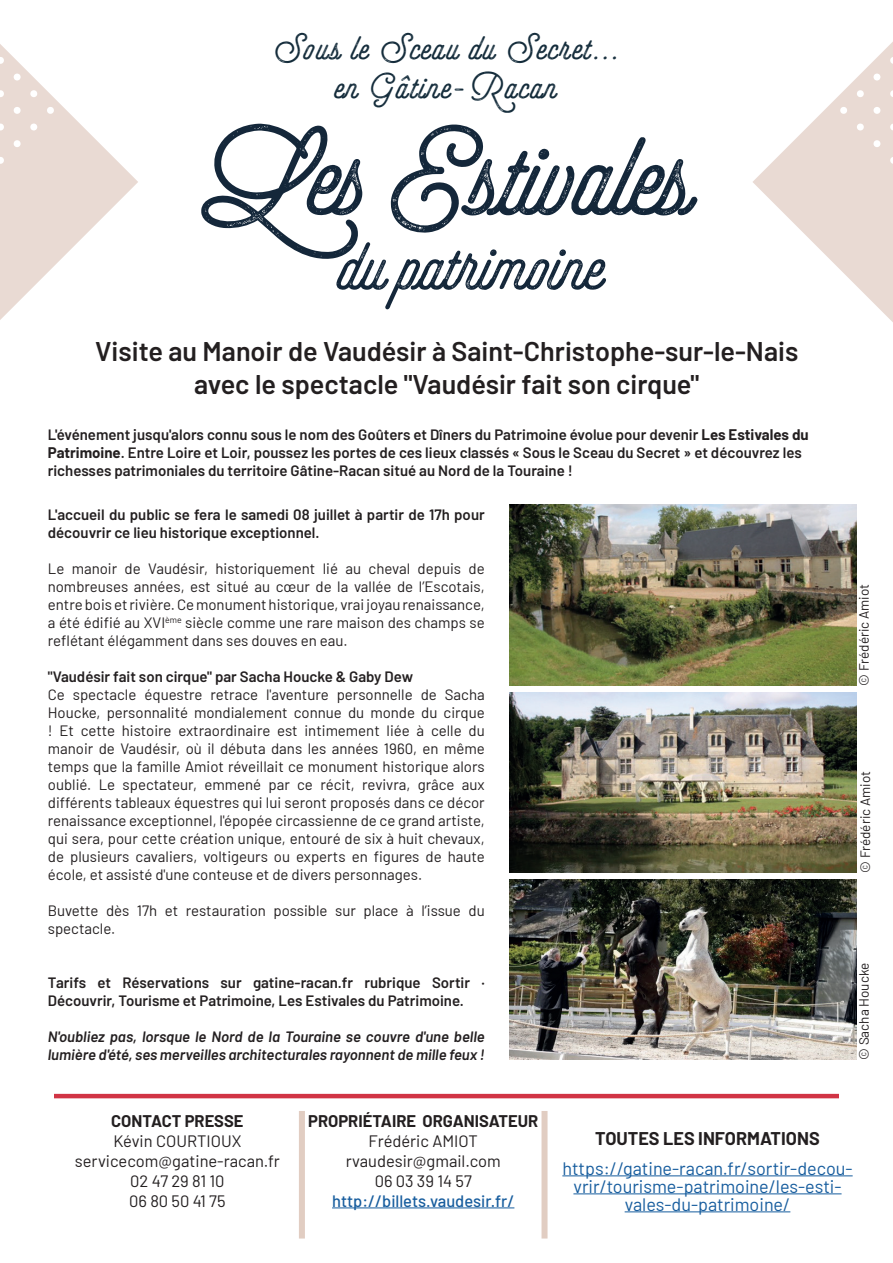
<style>
.page{position:relative;width:893px;height:1263px;background:#fff}
.page>*{position:absolute;margin:0;border:0;box-sizing:border-box;transform-origin:0 0}
.t1{font:125.25px "Selfie Printed";color:#14273a}
.t2{font:76.05px "Selfie Printed";letter-spacing:.01em;color:#14273a}
.t3{font:37.5px/39px "Selfie Printed";letter-spacing:.07em;color:#132b3a;text-align:center}
.t4{font:600 27px/32.4px "Barlow";color:#231f20;text-align:center}
.t5{font:18px/18px "Barlow";color:#175d9e;text-align:center}
.t6{font:700 18px "Barlow";color:#231f20}
.t7{font:16.5px/19.8px "Barlow";color:#231f20;text-align:center}
.t8{font:700 16.5px "Barlow";color:#231f20}
.t9{font:500 16.5px "Barlow";color:#175d9e}
.t10{font:15px/18px "Barlow";color:#231f20;text-align:justify}
.t11{font:600 15px/18px "Barlow";color:#231f20}
.t12{font:italic 600 15px/18px "Barlow";color:#231f20}
.t13{font:13.5px "Barlow";color:#231f20}
.s1{font-weight:700}
</style>
<div class="page">
<hr style="left:562px;top:1175px;width:291px;height:1px;background:#175d9e">
<hr style="left:573px;top:1193px;width:269px;height:1px;background:#175d9e">
<hr style="left:625px;top:1211px;width:165px;height:1px;background:#175d9e">
<hr style="left:54px;top:1094px;width:785px;height:4px;background:#d13445">
<div style="left:299px;top:1111px;width:6px;height:127px;background:#e1cdc2"></div>
<div style="left:541px;top:1111px;width:6px;height:127px;background:#e1cdc2"></div>
<hr style="left:332px;top:1207px;width:182px;height:1px;background:#175d9e">
<svg style="left:0;top:44px;width:138px;height:276px"></svg>
<svg style="left:753px;top:42px;width:140px;height:280px"></svg>
<img style="left:509px;top:505px;width:347px;height:181px">
<img style="left:509px;top:692px;width:347px;height:181px">
<img style="left:509px;top:879px;width:347px;height:181px">
<h3 class="t3" style="left:273px;top:26px;width:347px">Sous le Sceau du Secret... en Gâtine-Racan</h3>
<h1 class="t1" style="left:200px;top:97px;width:494px">Les Estivales</h1>
<h2 class="t2" style="left:338px;top:218px;width:266px">du patrimoine</h2>
<h3 class="t4" style="left:95px;top:333px;width:705px">Visite au Manoir de Vaudésir à Saint-Christophe-sur-le-Nais avec le spectacle "Vaudésir fait son cirque"</h3>
<p class="t11" style="left:48px;top:424px;width:762px">L'événement jusqu'alors connu sous le nom des Goûters et Dîners du Patrimoine évolue pour devenir <span class="s1">Les Estivales du<br>Patrimoine</span>. Entre Loire et Loir, poussez les portes de ces lieux classés « Sous le Sceau du Secret » et découvrez les richesses patrimoniales du territoire Gâtine-Racan situé au Nord de la Touraine !</p>
<p class="t11" style="left:48px;top:504px;width:438px">L'accueil du public se fera le samedi 08 juillet à partir de 17h pour découvrir ce lieu historique exceptionnel.</p>
<p class="t10" style="left:48px;top:558px;width:438px">Le manoir de Vaudésir, historiquement lié au cheval depuis de nombreuses années, est situé au cœur de la vallée de l’Escotais, entre bois et rivière. Ce monument historique, vrai joyau renaissance, a été édifié au XVI<sup>ème</sup> siècle comme une rare maison des champs se reflétant élégamment dans ses douves en eau.</p>
<p class="t11" style="left:48px;top:666px;width:367px">"Vaudésir fait son cirque" par Sacha Houcke &amp; Gaby Dew</p>
<p class="t10" style="left:48px;top:684px;width:438px">Ce spectacle équestre retrace l'aventure personnelle de Sacha Houcke, personnalité mondialement connue du monde du cirque ! Et cette histoire extraordinaire est intimement liée à celle du manoir de Vaudésir, où il débuta dans les années 1960, en même temps que la famille Amiot réveillait ce monument historique alors oublié. Le spectateur, emmené par ce récit, revivra, grâce aux différents tableaux équestres qui lui seront proposés dans ce décor renaissance exceptionnel, l'épopée circassienne de ce grand artiste, qui sera, pour cette création unique, entouré de six à huit chevaux, de plusieurs cavaliers, voltigeurs ou experts en figures de haute école, et assisté d'une conteuse et de divers personnages.</p>
<p class="t10" style="left:48px;top:900px;width:438px">Buvette dès 17h et restauration possible sur place à l’issue du spectacle.</p>
<p class="t11" style="left:48px;top:972px;width:438px">Tarifs et Réservations sur gatine-racan.fr rubrique Sortir ·<br>Découvrir, Tourisme et Patrimoine, Les Estivales du Patrimoine.</p>
<p class="t12" style="left:48px;top:1026px;width:438px">N'oubliez pas, lorsque le Nord de la Touraine se couvre d'une belle lumière d'été, ses merveilles architecturales rayonnent de mille feux !</p>
<p class="t13" style="left:854px;top:686px;width:103px;rotate:-90deg">© Frédéric Amiot</p>
<p class="t13" style="left:855px;top:873px;width:103px;rotate:-90deg">© Frédéric Amiot</p>
<p class="t13" style="left:854px;top:1060px;width:99px;rotate:-90deg">© Sacha Houcke</p>
<p class="t8" style="left:308px;top:1109px;width:232px">PROPRIÉTAIRE ORGANISATEUR</p>
<p class="t7" style="left:346px;top:1130px;width:157px">Frédéric AMIOT rvaudesir@gmail.com<br>06 03 39 14 57</p>
<p class="t9" style="left:332px;top:1189px;width:184px">http://billets.vaudesir.fr/</p>
<p class="t8" style="left:111px;top:1109px;width:134px">CONTACT PRESSE</p>
<p class="t7" style="left:75px;top:1130px;width:207px">Kévin COURTIOUX servicecom@gatine-racan.fr<br>02 47 29 81 10<br>06 80 50 41 75</p>
<p class="t6" style="left:595px;top:1125px;width:226px">TOUTES LES INFORMATIONS</p>
<p class="t5" style="left:562px;top:1158px;width:292px">https://gatine-racan.fr/sortir-decou&shy;vrir/tourisme-patrimoine/les-esti&shy;vales-du-patrimoine/</p>
</div>
